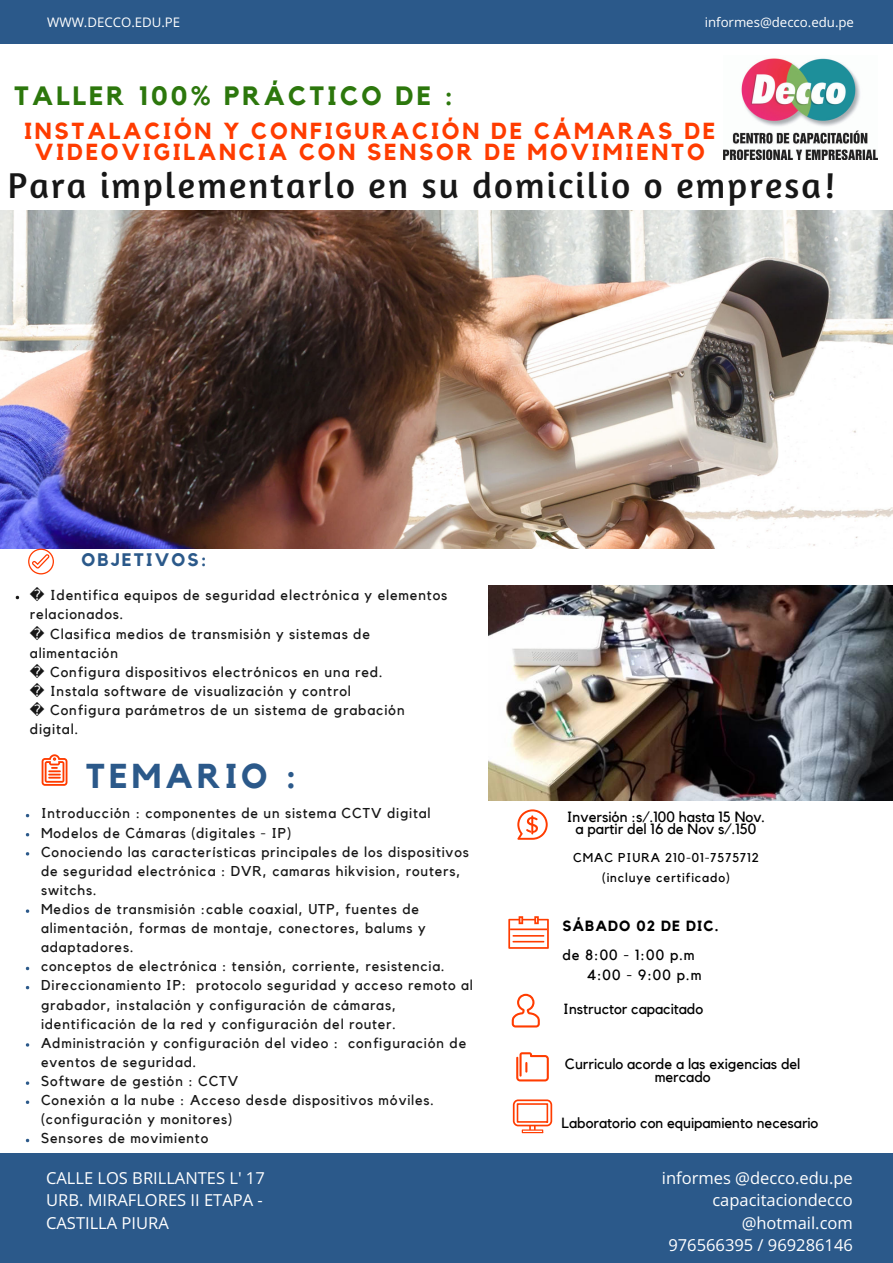
<style>
.page{position:relative;width:893px;height:1263px;background:#fff}
.page>*{position:absolute;margin:0;border:0;box-sizing:border-box;transform-origin:0 0}
.t1{font:36.45px "Amaranth";letter-spacing:.06em;color:#171717}
.t2{font:700 34.35px "Kollektif";letter-spacing:.12em;color:#2b598a}
.t3{font:700 26.4px "Kollektif";letter-spacing:.12em;color:#2c770c}
.t4{font:700 23.1px/21.3px "Kollektif";letter-spacing:.12em;color:#ff3c00;text-align:center}
.t5{font:700 18.15px "Kollektif";letter-spacing:.12em;color:#2b598a}
.t6{font:16.5px/22.5px "Open Sans";color:#fff;text-align:right}
.t7{font:14.85px/12.3px "Kollektif";color:#000;text-align:center}
.t8{font:14.7px/20.2px "Kollektif";color:#000}
.t9{font:700 14.7px "Kollektif";letter-spacing:.07em;color:#000}
.t10{font:14.4px "Kollektif";letter-spacing:.06em;color:#171717}
.t11{font:14.25px/19px "Kollektif";letter-spacing:.06em;color:#171717}
.t12{font:13.2px "Open Sans";color:#fff}
.t13{font:12.75px/19px "Kollektif";letter-spacing:.07em;color:#000;text-align:center}
</style>
<div class="page">
<div style="left:0;top:0;width:892px;height:44px;background:#2b598a"></div>
<div style="left:0;top:1153px;width:892px;height:109px;background:#2b598a"></div>
<img style="left:0;top:210px;width:892px;height:339px">
<svg style="left:26px;top:909px;width:3px;height:4px"></svg>
<svg style="left:26px;top:1081px;width:3px;height:4px"></svg>
<svg style="left:26px;top:1100px;width:3px;height:4px"></svg>
<img style="left:488px;top:586px;width:404px;height:214px">
<svg style="left:28px;top:549px;width:26px;height:25px"></svg>
<svg style="left:42px;top:754px;width:25px;height:32px"></svg>
<svg style="left:517px;top:809px;width:30px;height:31px"></svg>
<svg style="left:511px;top:994px;width:29px;height:33px"></svg>
<svg style="left:516px;top:1052px;width:33px;height:29px"></svg>
<svg style="left:513px;top:1099px;width:39px;height:34px"></svg>
<svg style="left:508px;top:916px;width:41px;height:33px"></svg>
<hr style="left:512px;top:935px;width:32px;height:2px;background:#ff3c00">
<hr style="left:512px;top:941px;width:32px;height:1px;background:#ff3c00">
<img style="left:723px;top:58px;width:154px;height:102px">
<p class="t12" style="left:47px;top:13px;width:134px">WWW.DECCO.EDU.PE</p>
<p class="t12" style="left:704px;top:13px;width:151px">informes@decco.edu.pe</p>
<h3 class="t3" style="left:14px;top:84px;width:440px">TALLER 100% PRÁCTICO DE :</h3>
<h3 class="t4" style="left:24px;top:121px;width:693px">INSTALACIÓN Y CONFIGURACIÓN DE CÁMARAS DE<br>VIDEOVIGILANCIA CON SENSOR DE MOVIMIENTO</h3>
<h1 class="t1" style="left:8px;top:162px;width:828px">Para implementarlo en su domicilio o empresa!</h1>
<p class="t5" style="left:81px;top:551px;width:126px">OBJETIVOS:</p>
<p class="t10" style="left:50px;top:589px;width:399px">Identifica equipos de seguridad electrónica y elementos</p>
<p class="t10" style="left:30px;top:608px;width:95px">relacionados.</p>
<p class="t10" style="left:50px;top:627px;width:321px">Clasifica medios de transmisión y sistemas de</p>
<p class="t10" style="left:30px;top:646px;width:90px">alimentación</p>
<p class="t10" style="left:50px;top:665px;width:334px">Configura dispositivos electrónicos en una red.</p>
<p class="t10" style="left:50px;top:684px;width:302px">Instala software de visualización y control</p>
<p class="t10" style="left:50px;top:703px;width:356px">Configura parámetros de un sistema de grabación</p>
<p class="t10" style="left:30px;top:722px;width:50px">digital.</p>
<h2 class="t2" style="left:86px;top:760px;width:212px">TEMARIO :</h2>
<p class="t11" style="left:41px;top:804px;width:433px">Introducción : componentes de un sistema CCTV digital Modelos de Cámaras (digitales - IP)<br>Conociendo las características principales de los dispositivos de seguridad electrónica : DVR, camaras hikvision, routers, switchs.<br>Medios de transmisión :cable coaxial, UTP, fuentes de alimentación, formas de montaje, conectores, balums y adaptadores.<br>conceptos de electrónica : tensión, corriente, resistencia.<br>Direccionamiento IP: protocolo seguridad y acceso remoto al grabador, instalación y configuración de cámaras, identificación de la red y configuración del router.<br>Administración y configuración del video : configuración de eventos de seguridad.<br>Software de gestión : CCTV<br>Conexión a la nube : Acceso desde dispositivos móviles. (configuración y monitores)<br>Sensores de movimiento</p>
<p class="t6" style="left:46px;top:1166px;width:220px;text-align:left">CALLE LOS BRILLANTES L' 17<br>URB. MIRAFLORES II ETAPA -<br>CASTILLA PIURA</p>
<p class="t7" style="left:567px;top:811px;width:200px">Inversión :s/.100 hasta 15 Nov. a partir del 16 de Nov s/.150</p>
<p class="t13" style="left:573px;top:849px;width:187px">CMAC PIURA 210-01-7575712 (incluye certificado)</p>
<p class="t9" style="left:562px;top:919px;width:157px">SÁBADO 02 DE DIC.</p>
<p class="t8" style="left:586px;top:945px;width:116px;text-indent:-24px">de 8:00 - 1:00 p.m<br>4:00 - 9:00 p.m</p>
<p class="t8" style="left:563px;top:1000px;width:141px">Instructor capacitado</p>
<p class="t8" style="left:565px;top:1059px;width:237px;line-height:12.3px;text-align:center">Curriculo acorde a las exigencias del mercado</p>
<p class="t8" style="left:561px;top:1113px;width:258px">Laboratorio con equipamiento necesario</p>
<p class="t6" style="left:662px;top:1166px;width:192px">informes @decco.edu.pe capacitaciondecco @hotmail.com<br>976566395 / 969286146</p>
</div>
